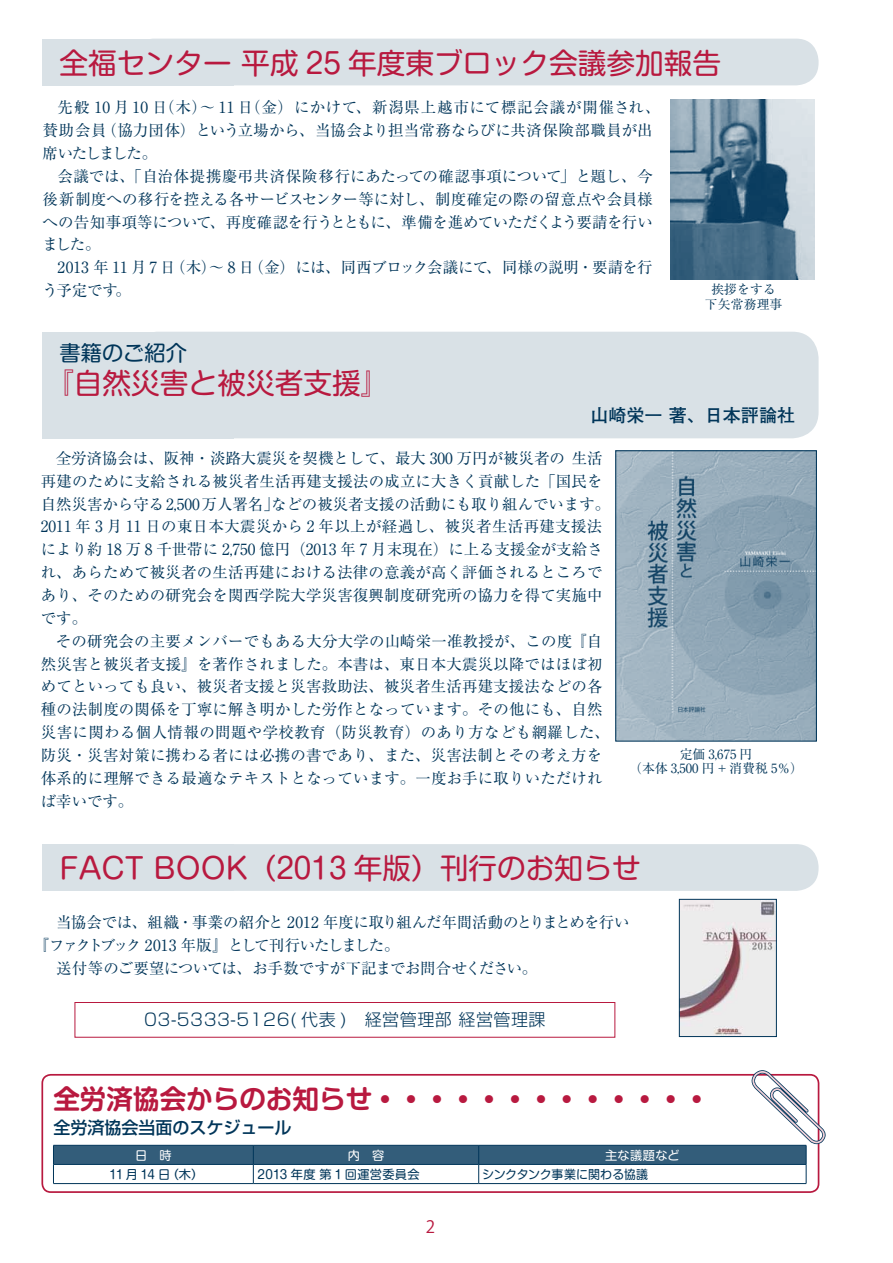
<style>
.page{position:relative;width:893px;height:1263px;background:#fff}
.page>*{position:absolute;margin:0;border:0;box-sizing:border-box;transform-origin:0 0}
.t1{font:700 34.05px "Shin M Go Pro De";color:#b8193f}
.t2{font:28.65px "Shin M Go Pro";color:#b8193f}
.t3{font:21.3px "Shin M Go Pro";color:#003559}
.t4{font:700 18px "Futo Go B101 Pro";color:#003559}
.t5{font:300 16.95px "Shin Go Pro";letter-spacing:.03em;color:#003559}
.t6{font:500 16.95px "Shin Go Pro";color:#003559}
.t7{font:16.95px "Koz Go Pro";color:#b8193f}
.t8{font:15.45px/22.8px "Ryumin Pro";letter-spacing:.015em;color:#003559}
.t9{font:15.45px/22.8px "Ryumin Pro";letter-spacing:-.01em;color:#003559}
.t10{font:15.45px "Ryumin Pro";letter-spacing:-.015em;color:#003559}
.t11{font:15.45px "Ryumin Pro";letter-spacing:-.02em;color:#003559}
.t12{font:15.45px "Ryumin Pro";letter-spacing:-.115em;color:#003559}
.t13{font:12.75px/13.8px "Ryumin Pro";letter-spacing:.015em;color:#003559;text-align:center}
.t14{font:12.15px "Shin M Go Pro";letter-spacing:.01em;color:#003559}
.t15{font:12.15px "Shin M Go Pro";letter-spacing:-.03em;color:#003559}
.t16{font:12.15px "Shin M Go Pro";letter-spacing:.025em;color:#fff}
.s1{font-size:26.55px}
</style>
<div class="page">
<div style="left:131px;top:332px;width:688px;height:106px;background:#d9e1e6;border-radius:26px"></div>
<div style="left:43px;top:332px;width:191px;height:106px;background:#d9e1e6"></div>
<img style="left:617px;top:452px;width:198px;height:288px">
<div style="left:615px;top:450px;width:202px;height:292px;border:1px solid #003559"></div>
<div style="left:41px;top:1074px;width:778px;height:119px;border:2px solid #b8193f;border-radius:9px"></div>
<hr style="left:53px;top:1183px;width:200px;height:1px;background:#003559">
<hr style="left:253px;top:1183px;width:226px;height:1px;background:#003559">
<hr style="left:479px;top:1183px;width:327px;height:1px;background:#003559">
<svg style="left:53px;top:1070px;width:773px;height:113px"></svg>
<div style="left:131px;top:39px;width:688px;height:46px;background:#d9e1e6;border-radius:22px"></div>
<div style="left:43px;top:39px;width:191px;height:46px;background:#d9e1e6"></div>
<img style="left:671px;top:99px;width:143px;height:181px">
<div style="left:131px;top:844px;width:688px;height:47px;background:#d9e1e6;border-radius:22px"></div>
<div style="left:43px;top:844px;width:191px;height:47px;background:#d9e1e6"></div>
<img style="left:681px;top:901px;width:94px;height:134px">
<div style="left:679px;top:899px;width:98px;height:138px;border:1px solid #003559"></div>
<div style="left:75px;top:1002px;width:540px;height:36px;border:1px solid #b8193f"></div>
<h2 class="t2" style="left:60px;top:40px;width:663px">全福センター 平成 25 年度東ブロック会議参加報告</h2>
<p class="t8" style="left:43px;top:95px;width:619px;text-indent:15px">先般 10 月 10 日（木）〜 11 日（金）にかけて、新潟県上越市にて標記会議が開催され、賛助会員（協力団体）という立場から、当協会より担当常務ならびに共済保険部職員が出席いたしました。</p>
<p class="t8" style="left:43px;top:164px;width:612px;text-align:justify;text-indent:15px">会議では、「自治体提携慶弔共済保険移行にあたっての確認事項について」と題し、今後新制度への移行を控える各サービスセンター等に対し、制度確定の際の留意点や会員様への告知事項等について、再度確認を行うとともに、準備を進めていただくよう要請を行いました。</p>
<p class="t9" style="left:43px;top:255px;width:612px;text-indent:15px">2013 年 11 月 7 日（木）〜 8 日（金）には、同西ブロック会議にて、同様の説明・要請を行う予定です。</p>
<h3 class="t3" style="left:60px;top:335px;width:129px">書籍のご紹介</h3>
<h2 class="t2" style="left:45px;top:360px;width:346px">『自然災害と被災者支援』</h2>
<p class="t13" style="left:705px;top:281px;width:79px;line-height:14.9px">挨拶をする下矢常務理事</p>
<p class="t4" style="left:590px;top:401px;width:206px">山崎栄一 著、日本評論社</p>
<p class="t8" style="left:41px;top:446px;width:571px;text-indent:15px">全労済協会は、阪神・淡路大震災を契機として、最大 300 万円が被災者の 生活再建のために支給される被災者生活再建支援法の成立に大きく貢献した「国民を自然災害から守る2,500万人署名」などの被災者支援の活動にも取り組んでいます。2011 年 3 月 11 日の東日本大震災から 2 年以上が経過し、被災者生活再建支援法により約 18 万 8 千世帯に 2,750 億円（2013 年 7 月末現在）に上る支援金が支給され、あらためて被災者の生活再建における法律の意義が高く評価されるところであり、そのための研究会を関西学院大学災害復興制度研究所の協力を得て実施中です。</p>
<p class="t8" style="left:41px;top:628px;width:571px;text-indent:15px">その研究会の主要メンバーでもある大分大学の山崎栄一准教授が、この度 『自然災害と被災者支援』を著作されました。本書は、東日本大震災以降ではほぼ初めてといっても良い、被災者支援と災害救助法、被災者生活再建支援法などの各種の法制度の関係を丁寧に解き明かした労作となっています。その他にも、自然災害に関わる個人情報の問題や学校教育（防災教育）のあり方なども網羅した、防災・災害対策に携わる者には必携の書であり、また、災害法制とその考え方を体系的に理解できる最適なテキストとなっています。一度お手に取りいただければ幸いです。</p>
<p class="t13" style="left:629px;top:747px;width:175px">定価 3,675 円<br>（本体 3,500 円 + 消費税 5％）</p>
<h2 class="t2" style="left:60px;top:845px;width:583px">FACT BOOK（2013 年版）刊行のお知らせ</h2>
<p class="t10" style="left:56px;top:910px;width:575px">当協会では、組織・事業の紹介と 2012 年度に取り組んだ年間活動のとりまとめを行い</p>
<p class="t12" style="left:34px;top:933px;width:367px">『ファクトブック 2013 年版』として刊行いたしました。</p>
<p class="t11" style="left:56px;top:956px;width:483px">送付等のご要望については、お手数ですが下記までお問合せください。</p>
<p class="t5" style="left:144px;top:1006px;width:403px">03-5333-5126( 代表 )　経営管理部 経営管理課</p>
<h1 class="t1" style="left:53px;top:1071px;width:662px"><span class="s1">全労済協会からのお知らせ</span>・・・・・・・・・・・・・</h1>
<p class="t6" style="left:53px;top:1114px;width:240px">全労済協会当面のスケジュール</p>
<p class="t16" style="left:135px;top:1145px;width:38px">日　時</p>
<p class="t16" style="left:348px;top:1145px;width:38px">内　容</p>
<p class="t16" style="left:605px;top:1145px;width:76px">主な議題など</p>
<p class="t14" style="left:110px;top:1164px;width:95px">11 月 14 日（木）</p>
<p class="t14" style="left:258px;top:1164px;width:164px">2013 年度 第 1 回運営委員会</p>
<p class="t15" style="left:482px;top:1164px;width:168px">シンクタンク事業に関わる協議</p>
<p class="t7" style="left:426px;top:1215px;width:11px">2</p>
</div>
